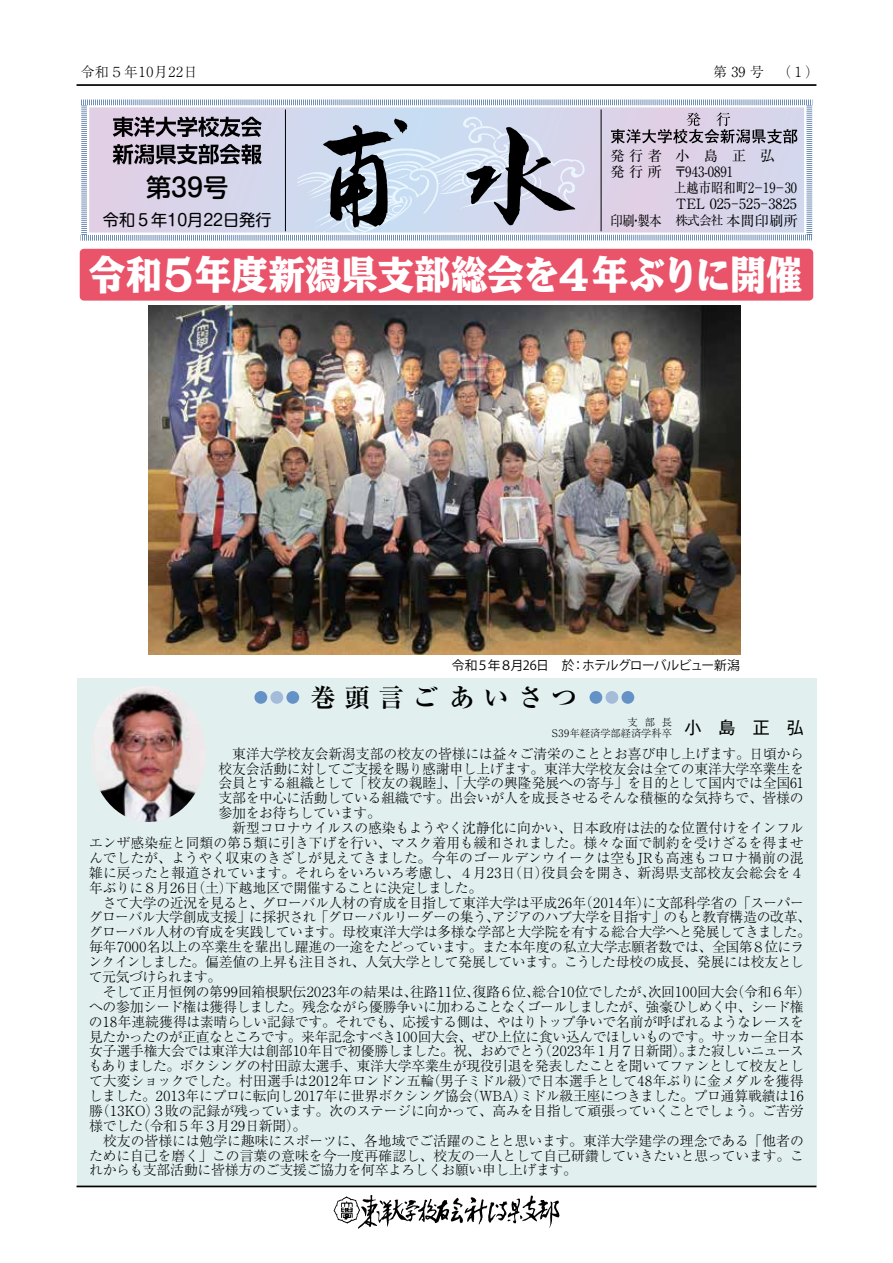
<style>
.page{position:relative;width:893px;height:1263px;background:#fff}
.page>*{position:absolute;margin:0;border:0;box-sizing:border-box;transform-origin:0 0}
.t1{font:40.35px "PS NOW MU 90 pv RKSJ H";letter-spacing:-.025em;color:#fff;scale:.92 1}
.t2{font:700 25.5px "Ryumin Pro";color:#000}
.t3{font:500 25.2px "Shin M Go Pro";color:#000}
.t4{font:16.2px "Shin M Go Pro";color:#000}
.t5{font:14.1px "Ryumin Pro";color:#000}
.t6{font:14.1px "Ryumin Pro";color:#000;scale:.9 1}
.t7{font:14.1px "Ryumin Pro";letter-spacing:.02em;color:#000;scale:.88 1}
.t8{font:300 13.8px/14.9px "Ryumin Pro";letter-spacing:-.02em;color:#000;text-align:justify}
.t9{font:300 13.8px "Ryumin Pro";letter-spacing:.05em;color:#000}
.t10{font:12.75px "Koz Go Pro";letter-spacing:-.06em;color:#000}
.t11{font:300 10.2px "Ryumin Pro";color:#000}
.s1{font-size:12.6px}
.s2{font-size:41.55px}
</style>
<div class="page">
<div style="left:77px;top:678px;width:739px;height:508px;background:#e1f0ef"></div>
<div style="left:254px;top:691px;width:13px;height:13px;background:#6592c6;border-radius:50%"></div>
<div style="left:270px;top:691px;width:13px;height:13px;background:#a4bcda;border-radius:50%"></div>
<div style="left:286px;top:691px;width:13px;height:13px;background:#6592c6;border-radius:50%"></div>
<div style="left:590px;top:691px;width:12px;height:13px;background:#6592c6;border-radius:50%"></div>
<div style="left:605px;top:691px;width:13px;height:13px;background:#a4bcda;border-radius:50%"></div>
<div style="left:621px;top:691px;width:13px;height:13px;background:#6592c6;border-radius:50%"></div>
<div style="left:80px;top:249px;width:733px;height:52px;background:#e9546b;border-radius:4px"></div>
<img style="left:91px;top:686px;width:115px;height:136px">
<img style="left:148px;top:306px;width:592px;height:348px">
<hr style="left:77px;top:84px;width:739px;height:2px;background:#000">
<hr style="left:77px;top:1185px;width:739px;height:2px;background:#000">
<svg style="left:334px;top:1195px;width:225px;height:33px"></svg>
<svg style="left:81px;top:100px;width:731px;height:141px;background:#bfc1d2"></svg>
<p class="t9" style="left:81px;top:61px;width:118px">令和５年10月22日</p>
<p class="t8" style="left:713px;top:63px;width:101px">第 39 号　（１)</p>
<h3 class="t3" style="left:146px;top:167px;width:84px">第39号</h3>
<p class="t4" style="left:103px;top:206px;width:170px">令和５年10月22日発行</p>
<p class="t5" style="left:611px;top:144px;width:166px">発 行 者 小　島　正　弘</p>
<p class="t5" style="left:611px;top:161px;width:124px">発 行 所 〒943-0891</p>
<p class="t6" style="left:611px;top:177px;width:209px">　　　　　上越市昭和町2－19－30</p>
<p class="t5" style="left:676px;top:193px;width:123px">TEL 025－525－3825</p>
<p class="t7" style="left:611px;top:210px;width:214px">印刷・製本 <span class="s1">株式会社</span> 本間印刷所</p>
<h1 class="t1" style="left:88px;top:254px;width:778px">令和<span class="s2">5</span>年度新潟県支部総会を<span class="s2">4</span>年ぶりに開催</h1>
<p class="t10" style="left:452px;top:657px;width:290px">令和５年８月26日　於：ホテルグローバルビュー新潟</p>
<h2 class="t2" style="left:310px;top:677px;width:268px">巻 頭 言 ご あ い さ つ</h2>
<p class="t11" style="left:550px;top:725px;width:255px">Ｓ39年経済学部経済学科卒 <sup>小　島　正　弘</sup></p>
<p class="t8" style="left:218px;top:745px;width:587px;text-indent:14px">東洋大学校友会新潟支部の校友の皆様には益々ご清栄のこととお喜び申し上げます。日頃から校友会活動に対してご支援を賜り感謝申し上げます。東洋大学校友会は全ての東洋大学卒業生を会員とする組織として「校友の親睦」、「大学の興隆発展への寄与」を目的として国内では全国61支部を中心に活動している組織です。出会いが人を成長させるそんな積極的な気持ちで、皆様の参加をお待ちしています。</p>
<p class="t8" style="left:89px;top:819px;width:716px;text-indent:143px">新型コロナウイルスの感染もようやく沈静化に向かい、日本政府は法的な位置付けをインフルエンザ感染症と同類の第５類に引き下げを行い、マスク着用も緩和されました。様々な面で制約を受けざるを得ませんでしたが、ようやく収束のきざしが見えてきました。今年のゴールデンウイークは空もJRも高速もコロナ禍前の混雑に戻ったと報道されています。それらをいろいろ考慮し、４月23日（日）役員会を開き、新潟県支部校友会総会を４年ぶりに８月26日（土）下越地区で開催することに決定しました。</p>
<p class="t8" style="left:89px;top:894px;width:724px;text-align:left;text-indent:14px">さて大学の近況を見ると、グローバル人材の育成を目指して東洋大学は平成26年（2014年）に文部科学省の「スーパーグローバル大学創成支援」に採択され「グローバルリーダーの集う、アジアのハブ大学を目指す」のもと教育構造の改革、グローバル人材の育成を実践しています。母校東洋大学は多様な学部と大学院を有する総合大学へと発展してきました。毎年7000名以上の卒業生を輩出し躍進の一途をたどっています。また本年度の私立大学志願者数では、全国第８位にランクインしました。偏差値の上昇も注目され、人気大学として発展しています。こうした母校の成長、発展には校友として元気づけられます。</p>
<p class="t8" style="left:89px;top:983px;width:724px;text-align:left;text-indent:14px">そして正月恒例の第99回箱根駅伝2023年の結果は、往路11位、復路６位、総合10位でしたが、次回100回大会（令和６年）への参加シード権は獲得しました。残念ながら優勝争いに加わることなくゴールしましたが、強豪ひしめく中、シード権の18年連続獲得は素晴らしい記録です。それでも、応援する側は、やはりトップ争いで名前が呼ばれるようなレースを見たかったのが正直なところです。来年記念すべき100回大会、ぜひ上位に食い込んでほしいものです。サッカー全日本女子選手権大会では東洋大は創部10年目で初優勝しました。祝、おめでとう（2023年１月７日新聞）。また寂しいニュースもありました。ボクシングの村田諒太選手、東洋大学卒業生が現役引退を発表したことを聞いてファンとして校友として大変ショックでした。村田選手は2012年ロンドン五輪（男子ミドル級）で日本選手として48年ぶりに金メダルを獲得しました。2013年にプロに転向し2017年に世界ボクシング協会（WBA）ミドル級王座につきました。プロ通算戦績は16勝（13KO）３敗の記録が残っています。次のステージに向かって、高みを目指して頑張っていくことでしょう。ご苦労様でした（令和５年３月29日新聞）。</p>
<p class="t8" style="left:89px;top:1132px;width:716px;text-indent:14px">校友の皆様には勉学に趣味にスポーツに、各地域でご活躍のことと思います。東洋大学建学の理念である「他者のために自己を磨く」この言葉の意味を今一度再確認し、校友の一人として自己研鑽していきたいと思っています。これからも支部活動に皆様方のご支援ご協力を何卒よろしくお願い申し上げます。</p>
</div>
